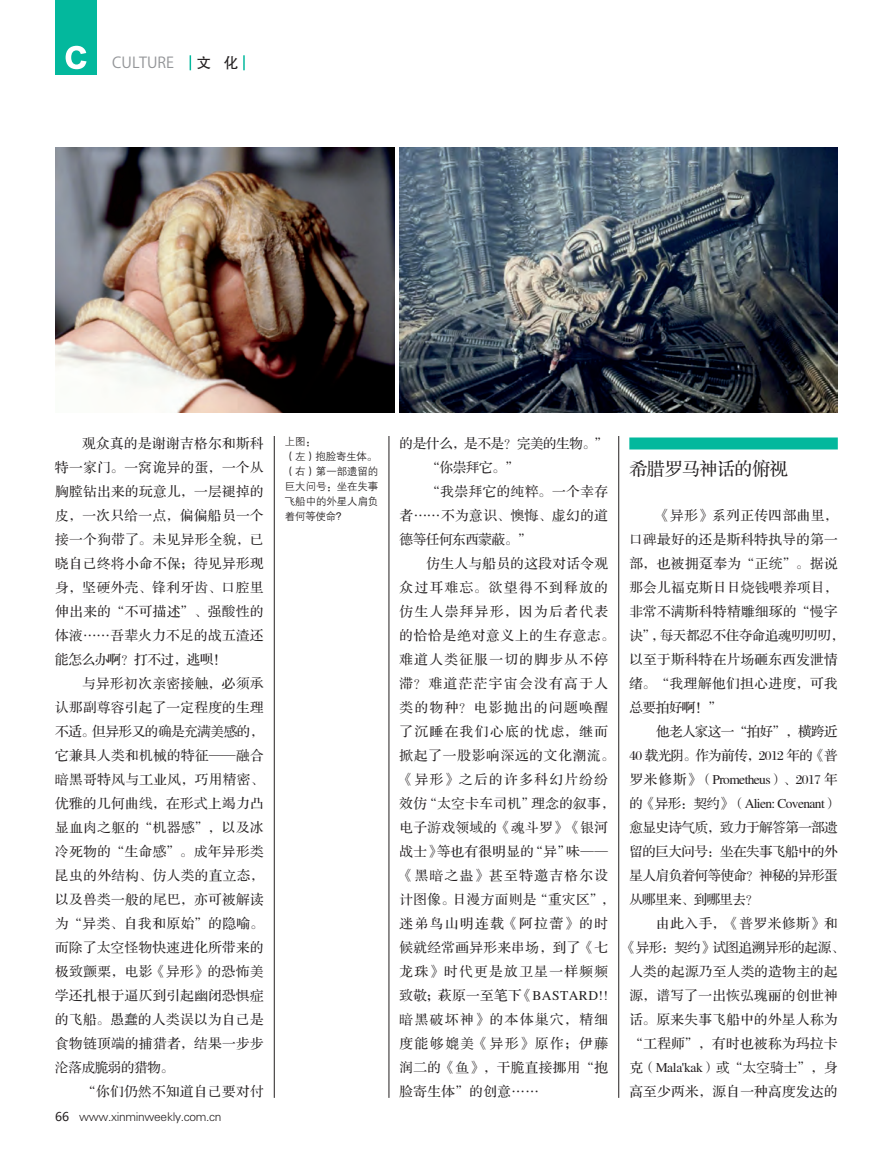
<style>
.page{position:relative;width:893px;height:1157px;background:#fff}
.page>*{position:absolute;margin:0;border:0;box-sizing:border-box;transform-origin:0 0}
.t1{font:18px "FZS3 K GBK1 0";letter-spacing:-.025em;color:#231f20}
.t2{font:15px "Koz Go Pro";color:#939598}
.t3{font:15px "FZHTJW GB1 0";color:#231f20}
.t4{font:13.5px "FZS3 JW GB1 0";letter-spacing:.035em;color:#231f20}
.t5{font:13.5px "FZS3 JW GB1 0";letter-spacing:-.025em;color:#231f20}
.t6{font:13.5px "FZS3 JW GB1 0";letter-spacing:.115em;color:#231f20}
.t7{font:13.5px "FZS3 JW GB1 0";letter-spacing:-.045em;color:#231f20}
.t8{font:13.5px "FZS3 JW GB1 0";letter-spacing:-.035em;color:#231f20}
.t9{font:13.5px "FZS3 JW GB1 0";letter-spacing:.07em;color:#231f20}
.t10{font:13.5px "FZS3 JW GB1 0";letter-spacing:.12em;color:#231f20}
.t11{font:13.5px "FZS3 JW GB1 0";letter-spacing:.11em;color:#231f20}
.t12{font:13.5px "FZS3 JW GB1 0";letter-spacing:.13em;color:#231f20}
.t13{font:13.5px "FZS3 JW GB1 0";letter-spacing:-.04em;color:#231f20}
.t14{font:13.5px "FZS3 JW GB1 0";letter-spacing:.055em;color:#231f20}
.t15{font:12px "FZXH1 JW GB1 0";letter-spacing:-.025em;color:#231f20}
.t16{font:10.5px/15px "FZZDXJW GB1 0";letter-spacing:-.01em;color:#231f20}
.s1{font-family:"Microsoft Ya Hei"}
.s2{font-family:"FZS3 K GBK1 0"}
</style>
<div class="page">
<svg style="left:190px;top:55px;width:1px;height:15px"></svg>
<svg style="left:243px;top:55px;width:2px;height:15px"></svg>
<div style="left:55px;top:0;width:42px;height:74px;background:#03b89d"></div>
<svg style="left:66px;top:46px;width:21px;height:23px"></svg>
<div style="left:629px;top:437px;width:209px;height:12px;background:#03b89d"></div>
<hr style="left:618px;top:436px;width:1px;height:661px;background:#231f20">
<hr style="left:274px;top:436px;width:1px;height:661px;background:#231f20">
<hr style="left:389px;top:436px;width:1px;height:661px;background:#231f20">
<img style="left:55px;top:148px;width:339px;height:264px">
<img style="left:400px;top:148px;width:438px;height:264px">
<p class="t2" style="left:112px;top:53px;width:63px">CULTURE</p>
<p class="t3" style="left:196px;top:55px;width:44px">文 化</p>
<p class="t4" style="left:82px;top:436px;width:183px">观众真的是谢谢吉格尔和斯科</p>
<p class="t4" style="left:55px;top:460px;width:210px">特一家门。一窝诡异的蛋，一个从</p>
<p class="t4" style="left:55px;top:484px;width:210px">胸膛钻出来的玩意儿，一层褪掉的</p>
<p class="t4" style="left:55px;top:508px;width:210px">皮，一次只给一点，偏偏船员一个</p>
<p class="t4" style="left:55px;top:532px;width:210px">接一个狗带了。未见异形全貌，已</p>
<p class="t4" style="left:55px;top:556px;width:210px">晓自己终将小命不保；待见异形现</p>
<p class="t4" style="left:55px;top:580px;width:210px">身，坚硬外壳、锋利牙齿、口腔里</p>
<p class="t4" style="left:55px;top:604px;width:210px">伸出来的“不可描述”、强酸性的</p>
<p class="t4" style="left:55px;top:628px;width:210px">体液……吾辈火力不足的战五渣还</p>
<p class="t5" style="left:55px;top:652px;width:173px">能怎么办啊？打不过，逃呗！</p>
<p class="t4" style="left:82px;top:676px;width:183px">与异形初次亲密接触，必须承</p>
<p class="t4" style="left:55px;top:700px;width:210px">认那副尊容引起了一定程度的生理</p>
<p class="t5" style="left:55px;top:724px;width:210px">不适。但异形又的确是充满美感的，</p>
<p class="t4" style="left:55px;top:748px;width:210px">它兼具人类和机械的特征——融合</p>
<p class="t4" style="left:55px;top:772px;width:210px">暗黑哥特风与工业风，巧用精密、</p>
<p class="t4" style="left:55px;top:796px;width:210px">优雅的几何曲线，在形式上竭力凸</p>
<p class="t4" style="left:55px;top:820px;width:210px">显血肉之躯的“机器感”，以及冰</p>
<p class="t4" style="left:55px;top:844px;width:210px">冷死物的“生命感”。成年异形类</p>
<p class="t4" style="left:55px;top:868px;width:210px">昆虫的外结构、仿人类的直立态，</p>
<p class="t4" style="left:55px;top:892px;width:210px">以及兽类一般的尾巴，亦可被解读</p>
<p class="t4" style="left:55px;top:916px;width:210px">为“异类、自我和原始”的隐喻。</p>
<p class="t4" style="left:55px;top:940px;width:210px">而除了太空怪物快速进化所带来的</p>
<p class="t4" style="left:55px;top:964px;width:210px">极致颤栗，电影《异形》的恐怖美</p>
<p class="t4" style="left:55px;top:988px;width:210px">学还扎根于逼仄到引起幽闭恐惧症</p>
<p class="t4" style="left:55px;top:1012px;width:210px">的飞船。愚蠢的人类误以为自己是</p>
<p class="t4" style="left:55px;top:1036px;width:210px">食物链顶端的捕猎者，结果一步步</p>
<p class="t5" style="left:55px;top:1060px;width:120px">沦落成脆弱的猎物。</p>
<p class="t4" style="left:82px;top:1084px;width:183px">“你们仍然不知道自己要对付</p>
<p class="t15" style="left:55px;top:1109px;width:168px"><span class="s1">66</span> www.xinminweekly.com.cn</p>
<p class="t16" style="left:285px;top:434px;width:95px">上图：<br>（左）抱脸寄生体。（右）第一部遗留的巨大问号：坐在失事飞船中的外星人肩负着何等使命？</p>
<p class="t5" style="left:400px;top:436px;width:210px">的是什么，是不是？完美的生物。”</p>
<p class="t4" style="left:426px;top:460px;width:94px">“你崇拜它。”</p>
<p class="t4" style="left:426px;top:484px;width:183px">“我崇拜它的纯粹。一个幸存</p>
<p class="t4" style="left:400px;top:508px;width:210px">者……不为意识、懊悔、虚幻的道</p>
<p class="t5" style="left:400px;top:532px;width:133px">德等任何东西蒙蔽。”</p>
<p class="t4" style="left:426px;top:556px;width:183px">仿生人与船员的这段对话令观</p>
<p class="t6" style="left:400px;top:580px;width:210px">众过耳难忘。欲望得不到释放的</p>
<p class="t6" style="left:400px;top:604px;width:210px">仿生人崇拜异形，因为后者代表</p>
<p class="t9" style="left:400px;top:628px;width:217px">的恰恰是绝对意义上的生存意志。</p>
<p class="t11" style="left:400px;top:652px;width:210px">难道人类征服一切的脚步从不停</p>
<p class="t6" style="left:400px;top:676px;width:210px">滞？难道茫茫宇宙会没有高于人</p>
<p class="t6" style="left:400px;top:700px;width:210px">类的物种？电影抛出的问题唤醒</p>
<p class="t6" style="left:400px;top:724px;width:210px">了沉睡在我们心底的忧虑，继而</p>
<p class="t9" style="left:400px;top:748px;width:217px">掀起了一股影响深远的文化潮流。</p>
<p class="t6" style="left:400px;top:772px;width:210px">《异形》之后的许多科幻片纷纷</p>
<p class="t4" style="left:400px;top:796px;width:217px">效仿“太空卡车司机”理念的叙事，</p>
<p class="t4" style="left:400px;top:820px;width:210px">电子游戏领域的《魂斗罗》《银河</p>
<p class="t4" style="left:400px;top:844px;width:210px">战士》等也有很明显的“异”味——</p>
<p class="t6" style="left:400px;top:868px;width:210px">《黑暗之蛊》甚至特邀吉格尔设</p>
<p class="t4" style="left:400px;top:892px;width:217px">计图像。日漫方面则是“重灾区”，</p>
<p class="t10" style="left:400px;top:916px;width:210px">迷弟鸟山明连载《阿拉蕾》的时</p>
<p class="t4" style="left:400px;top:940px;width:210px">候就经常画异形来串场，到了《七</p>
<p class="t6" style="left:400px;top:964px;width:210px">龙珠》时代更是放卫星一样频频</p>
<p class="t4" style="left:400px;top:988px;width:210px">致敬；<span class="s2">萩</span>原一至笔下《BASTARD!!</p>
<p class="t10" style="left:400px;top:1012px;width:210px">暗黑破坏神》的本体巢穴，精细</p>
<p class="t12" style="left:400px;top:1036px;width:210px">度能够媲美《异形》原作；伊藤</p>
<p class="t4" style="left:400px;top:1060px;width:210px">润二的《鱼》，干脆直接挪用“抱</p>
<p class="t4" style="left:400px;top:1084px;width:141px">脸寄生体”的创意……</p>
<p class="t1" style="left:629px;top:460px;width:160px">希腊罗马神话的俯视</p>
<p class="t4" style="left:656px;top:508px;width:183px">《异形》系列正传四部曲里，</p>
<p class="t4" style="left:629px;top:532px;width:210px">口碑最好的还是斯科特执导的第一</p>
<p class="t4" style="left:629px;top:556px;width:210px">部，也被拥趸奉为“正统”。据说</p>
<p class="t4" style="left:629px;top:580px;width:210px">那会儿福克斯日日烧钱喂养项目，</p>
<p class="t4" style="left:629px;top:604px;width:210px">非常不满斯科特精雕细琢的“慢字</p>
<p class="t5" style="left:629px;top:628px;width:217px">诀”，每天都忍不住夺命追魂叨叨叨，</p>
<p class="t4" style="left:629px;top:652px;width:210px">以至于斯科特在片场砸东西发泄情</p>
<p class="t4" style="left:629px;top:676px;width:210px">绪。“我理解他们担心进度，可我</p>
<p class="t4" style="left:629px;top:700px;width:94px">总要拍好啊！”</p>
<p class="t13" style="left:656px;top:724px;width:183px">他老人家这一“拍好”，横跨近</p>
<p class="t7" style="left:629px;top:748px;width:210px">40 载光阴。作为前传，2012 年的《普</p>
<p class="t7" style="left:629px;top:772px;width:210px">罗米修斯》（Prometheus）、2017 年</p>
<p class="t7" style="left:629px;top:796px;width:210px">的《异形：契约》（Alien: Covenant）</p>
<p class="t8" style="left:629px;top:820px;width:210px">愈显史诗气质，致力于解答第一部遗</p>
<p class="t8" style="left:629px;top:844px;width:210px">留的巨大问号：坐在失事飞船中的外</p>
<p class="t8" style="left:629px;top:868px;width:210px">星人肩负着何等使命？神秘的异形蛋</p>
<p class="t7" style="left:629px;top:892px;width:131px">从哪里来、到哪里去？</p>
<p class="t14" style="left:656px;top:916px;width:183px">由此入手，《普罗米修斯》和</p>
<p class="t5" style="left:623px;top:940px;width:223px">《异形：契约》试图追溯异形的起源、</p>
<p class="t4" style="left:629px;top:964px;width:210px">人类的起源乃至人类的造物主的起</p>
<p class="t4" style="left:629px;top:988px;width:210px">源，谱写了一出恢弘瑰丽的创世神</p>
<p class="t4" style="left:629px;top:1012px;width:210px">话。原来失事飞船中的外星人称为</p>
<p class="t4" style="left:629px;top:1036px;width:210px">“工程师”，有时也被称为玛拉卡</p>
<p class="t5" style="left:629px;top:1060px;width:210px">克（Mala'kak）或“太空骑士”，身</p>
<p class="t4" style="left:629px;top:1084px;width:210px">高至少两米，源自一种高度发达的</p>
</div>
